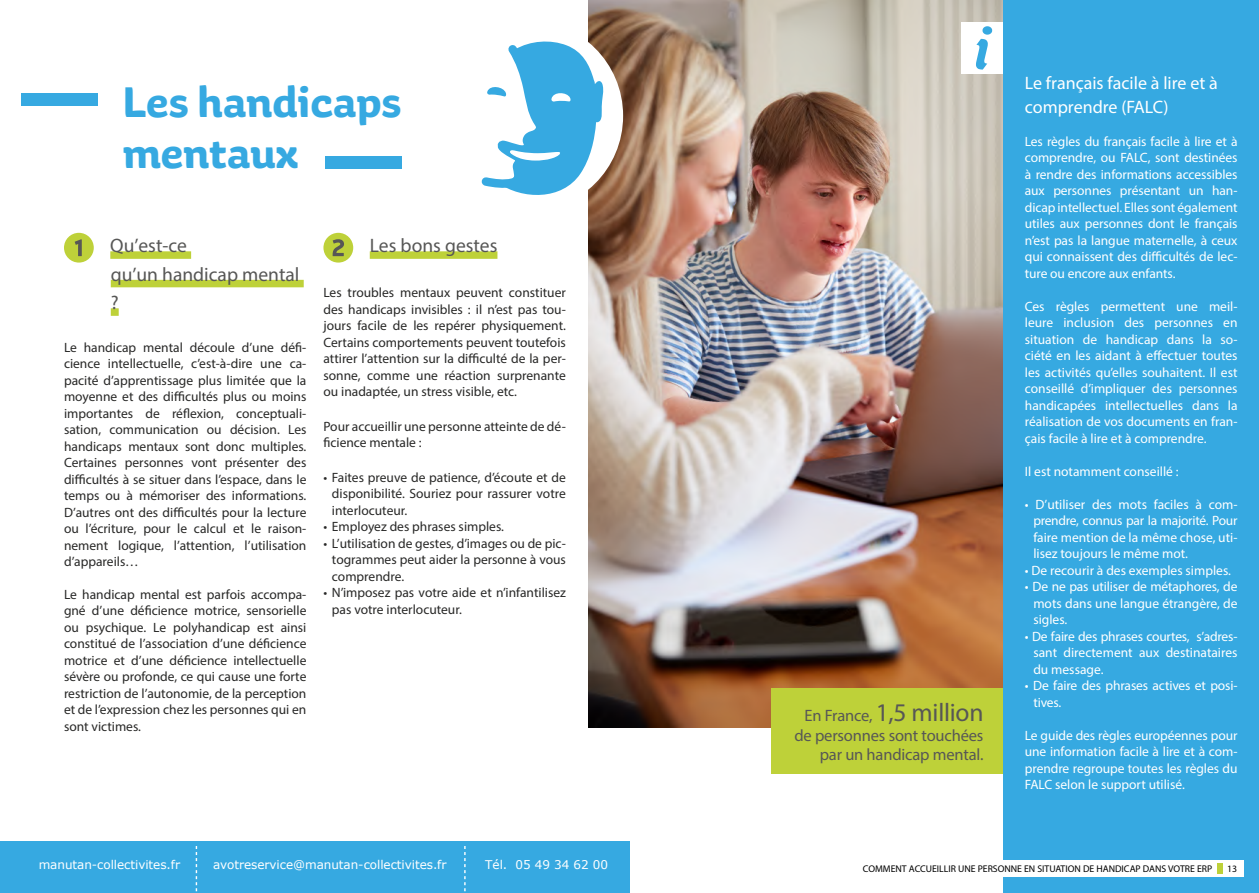
<style>
.page{position:relative;width:1259px;height:893px;background:#fff}
.page>*{position:absolute;margin:0;border:0;box-sizing:border-box;transform-origin:0 0}
.t1{font:700 45px/51px "Aniuk";color:#36a9e1}
.t2{font:25.5px "Myriad Pro";letter-spacing:-.01em;color:#575756}
.t3{font:19.5px/28.5px "Myriad Pro";color:#575756}
.t4{font:18px/24px "Myriad Pro";color:#fff}
.t5{font:16.5px/19.8px "Myriad Pro";letter-spacing:-.01em;color:#575756;text-align:right}
.t6{font:13.5px/16.5px "Myriad Pro";color:#282827;text-align:justify}
.t7{font:13.5px/16.5px "Myriad Pro";color:#fff;text-align:justify}
.t8{font:12px "Verdana";letter-spacing:-.005em;color:#fff}
.t9{font:9.75px "Myriad Pro";color:#000}
.t10{font:9.75px "Myriad Pro";color:#000}
.s1{font-size:16.5px}
</style>
<div class="page">
<div style="left:110px;top:251px;width:81px;height:8px;background:#bed139"></div>
<div style="left:111px;top:280px;width:193px;height:7px;background:#bed139"></div>
<div style="left:111px;top:308px;width:8px;height:8px;background:#bed139"></div>
<div style="left:64px;top:233px;width:30px;height:30px;background:#bed139;border-radius:50%"></div>
<svg style="left:75px;top:239px;width:7px;height:17px"></svg>
<div style="left:370px;top:251px;width:127px;height:8px;background:#bed139"></div>
<div style="left:323px;top:233px;width:30px;height:30px;background:#bed139;border-radius:50%"></div>
<svg style="left:333px;top:239px;width:11px;height:17px"></svg>
<div style="left:21px;top:94px;width:76px;height:12px;background:#36a9e1"></div>
<div style="left:325px;top:156px;width:77px;height:12px;background:#36a9e1"></div>
<img style="left:588px;top:0;width:415px;height:727px">
<div style="left:771px;top:689px;width:232px;height:85px;background:#bed139"></div>
<div style="left:961px;top:22px;width:42px;height:51px;background:#fff"></div>
<svg style="left:976px;top:26px;width:16px;height:44px"></svg>
<div style="left:1003px;top:0;width:256px;height:893px;background:#36a9e1"></div>
<div style="left:972px;top:860px;width:272px;height:16px;background:#fff"></div>
<div style="left:1217px;top:863px;width:6px;height:11px;background:#bed139"></div>
<div style="left:432px;top:20px;width:191px;height:192px;background:#fff;border-radius:50%"></div>
<svg style="left:481px;top:38px;width:124px;height:163px"></svg>
<div style="left:0;top:841px;width:629px;height:52px;background:#36a9e1"></div>
<svg style="left:464px;top:846px;width:1px;height:45px"></svg>
<svg style="left:196px;top:846px;width:1px;height:45px"></svg>
<h1 class="t1" style="left:123px;top:77px;width:280px">Les handicaps mentaux</h1>
<h3 class="t3" style="left:110px;top:231px;width:191px">Qu’est-ce<br>qu’un handicap mental ?</h3>
<p class="t6" style="left:64px;top:339px;width:244px">Le handicap mental découle d’une défi&shy;cience intellectuelle, c’est-à-dire une ca&shy;pacité d’apprentissage plus limitée que la moyenne et des difficultés plus ou moins importantes de réflexion, conceptuali&shy;sation, communication ou décision. Les handicaps mentaux sont donc multiples.<br>Certaines personnes vont présenter des difficultés à se situer dans l’espace, dans le temps ou à mémoriser des informations.<br>D’autres ont des difficultés pour la lecture ou l’écriture, pour le calcul et le raison&shy;nement logique, l’attention, l’utilisation d’appareils…</p>
<p class="t6" style="left:64px;top:586px;width:244px">Le handicap mental est parfois accompa&shy;gné d’une déficience motrice, sensorielle ou psychique. Le polyhandicap est ainsi constitué de l’association d’une déficience motrice et d’une déficience intellectuelle sévère ou profonde, ce qui cause une forte restriction de l’autonomie, de la perception et de l’expression chez les personnes qui en sont victimes.</p>
<h3 class="t3" style="left:370px;top:231px;width:129px">Les bons gestes</h3>
<p class="t6" style="left:323px;top:284px;width:244px">Les troubles mentaux peuvent constituer des handicaps invisibles : il n’est pas tou&shy;jours facile de les repérer physiquement.<br>Certains comportements peuvent toutefois attirer l’attention sur la difficulté de la per&shy;sonne, comme une réaction surprenante ou inadaptée, un stress visible, etc.</p>
<p class="t6" style="left:323px;top:418px;width:244px">Pour accueillir une personne atteinte de dé&shy;ficience mentale :</p>
<p class="t6" style="left:332px;top:469px;width:235px;text-indent:-9px">• Faites preuve de patience, d’écoute et de disponibilité. Souriez pour rassurer votre interlocuteur.</p>
<p class="t6" style="left:323px;top:518px;width:182px">• Employez des phrases simples.</p>
<p class="t6" style="left:332px;top:535px;width:235px;text-indent:-9px">• L’utilisation de gestes, d’images ou de pic&shy;togrammes peut aider la personne à vous comprendre.</p>
<p class="t6" style="left:332px;top:584px;width:235px;text-indent:-9px">• N’imposez pas votre aide et n’infantilisez pas votre interlocuteur.</p>
<p class="t8" style="left:39px;top:856px;width:143px">manutan-collectivites.fr</p>
<p class="t8" style="left:213px;top:856px;width:235px">avotreservice@manutan-collectivites.fr</p>
<p class="t8" style="left:485px;top:856px;width:124px">Tél. 05 49 34 62 00</p>
<h2 class="t2" style="left:804px;top:697px;width:180px"><span class="s1">En France,</span> 1,5 million</h2>
<p class="t5" style="left:794px;top:725px;width:190px">de personnes sont touchées par un handicap mental.</p>
<h3 class="t4" style="left:1025px;top:70px;width:194px">Le français facile à lire et à comprendre (FALC)</h3>
<p class="t7" style="left:1025px;top:133px;width:214px">Les règles du français facile à lire et à comprendre, ou FALC, sont destinées à rendre des informations accessibles aux personnes présentant un han&shy;dicap intellectuel. Elles sont également utiles aux personnes dont le français n’est pas la langue maternelle, à ceux qui connaissent des difficultés de lec&shy;ture ou encore aux enfants.</p>
<p class="t7" style="left:1025px;top:298px;width:214px">Ces règles permettent une meil&shy;leure inclusion des personnes en situation de handicap dans la so&shy;ciété en les aidant à effectuer toutes les activités qu’elles souhaitent. Il est conseillé d’impliquer des personnes handicapées intellectuelles dans la réalisation de vos documents en fran&shy;çais facile à lire et à comprendre.</p>
<p class="t7" style="left:1025px;top:463px;width:155px">Il est notamment conseillé :</p>
<p class="t7" style="left:1033px;top:496px;width:206px;text-indent:-9px">• D’utiliser des mots faciles à com&shy;prendre, connus par la majorité. Pour faire mention de la même chose, uti&shy;lisez toujours le même mot.</p>
<p class="t7" style="left:1025px;top:562px;width:208px">• De recourir à des exemples simples.</p>
<p class="t7" style="left:1033px;top:578px;width:206px;text-indent:-9px">• De ne pas utiliser de métaphores, de mots dans une langue étrangère, de sigles.</p>
<p class="t7" style="left:1033px;top:628px;width:206px;text-indent:-9px">• De faire des phrases courtes, s’adres&shy;sant directement aux destinataires du message.</p>
<p class="t7" style="left:1033px;top:677px;width:206px;text-indent:-9px">• De faire des phrases actives et posi&shy;tives.</p>
<p class="t7" style="left:1025px;top:727px;width:214px">Le guide des règles européennes pour une information facile à lire et à com&shy;prendre regroupe toutes les règles du FALC selon le support utilisé.</p>
<p class="t9" style="left:863px;top:862px;width:351px">COMMENT ACCUEILLIR UNE PERSONNE EN SITUATION DE HANDICAP DANS VOTRE ERP</p>
<p class="t10" style="left:1227px;top:862px;width:12px">13</p>
</div>
